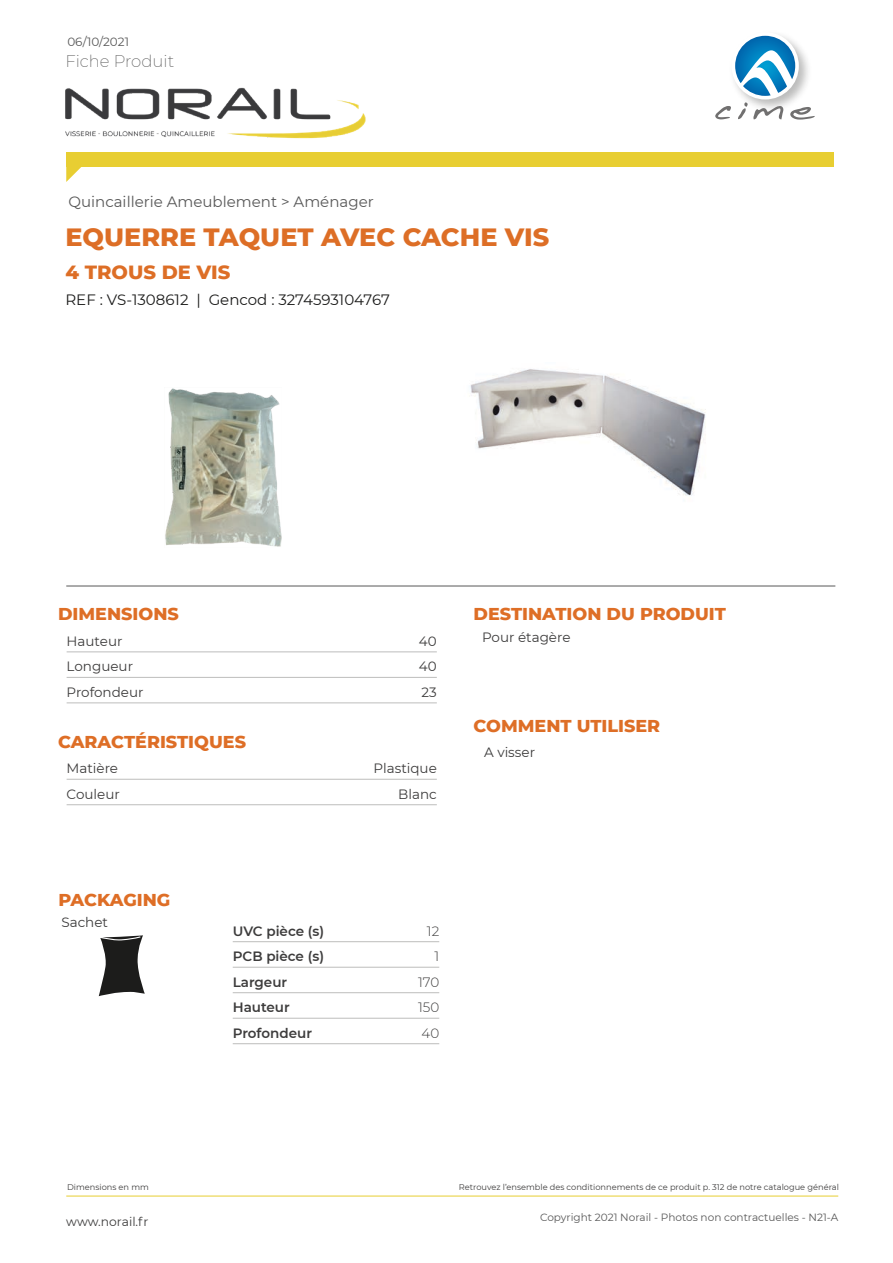
<style>
.page{position:relative;width:893px;height:1263px;background:#fff}
.page>*{position:absolute;margin:0;border:0;box-sizing:border-box;transform-origin:0 0}
.t1{font:800 25.5px "Montserrat";color:#dd6e26}
.t2{font:800 19.5px "Montserrat";color:#dd6e26}
.t3{font:800 17.55px "Montserrat";color:#de6e26}
.t4{font:200 16.5px "Montserrat";color:#585858}
.t5{font:15px "Montserrat";color:#1c1c1b}
.t6{font:15px "Montserrat";color:#585858}
.t7{font:13.5px "Montserrat";color:#3d3c3c}
.t8{font:600 13.5px "Montserrat";color:#3d3c3c}
.t9{font:300 13.5px "Montserrat";color:#3d3c3c}
.t10{font:12.3px "Montserrat";color:#3d3c3c}
.t11{font:12px "Montserrat";color:#585858}
.t12{font:10.5px "Montserrat";color:#585858}
.t13{font:8.25px "Montserrat";color:#3d3c3c}
</style>
<div class="page">
<div style="left:66px;top:152px;width:767px;height:15px;background:#e8ce32"></div>
<svg style="left:66px;top:167px;width:15px;height:15px"></svg>
<img style="left:65px;top:87px;width:301px;height:52px">
<hr style="left:66px;top:586px;width:769px;height:1px;background:#585858">
<hr style="left:66px;top:1196px;width:772px;height:1px;background:#e8ce32">
<img style="left:733px;top:35px;width:75px;height:77px">
<div style="left:731px;top:32px;width:68px;height:67px;background:#fff;border-radius:50%"></div>
<svg style="left:735px;top:36px;width:60px;height:60px"></svg>
<svg style="left:715px;top:106px;width:16px;height:13px"></svg>
<svg style="left:738px;top:102px;width:45px;height:17px"></svg>
<svg style="left:790px;top:107px;width:25px;height:13px"></svg>
<hr style="left:67px;top:651px;width:370px;height:1px;background:#bdbdbc">
<hr style="left:67px;top:677px;width:370px;height:1px;background:#bdbdbc">
<hr style="left:67px;top:702px;width:370px;height:1px;background:#bdbdbc">
<hr style="left:67px;top:779px;width:370px;height:1px;background:#bdbdbc">
<hr style="left:67px;top:804px;width:370px;height:1px;background:#bdbdbc">
<hr style="left:233px;top:941px;width:206px;height:1px;background:#bdbdbc">
<hr style="left:233px;top:967px;width:206px;height:1px;background:#bdbdbc">
<hr style="left:233px;top:992px;width:206px;height:1px;background:#bdbdbc">
<hr style="left:233px;top:1018px;width:206px;height:1px;background:#bdbdbc">
<hr style="left:233px;top:1043px;width:206px;height:1px;background:#bdbdbc">
<svg style="left:99px;top:935px;width:46px;height:61px"></svg>
<img style="left:470px;top:369px;width:236px;height:127px">
<img style="left:165px;top:388px;width:117px;height:159px">
<h3 class="t11" style="left:67px;top:33px;width:63px">06/10/2021</h3>
<h3 class="t4" style="left:65px;top:50px;width:110px">Fiche Produit</h3>
<p class="t6" style="left:68px;top:192px;width:307px">Quincaillerie Ameublement &gt; Aménager</p>
<p class="t1" style="left:65px;top:219px;width:485px">EQUERRE TAQUET AVEC CACHE VIS</p>
<p class="t2" style="left:65px;top:258px;width:167px">4 TROUS DE VIS</p>
<p class="t5" style="left:65px;top:289px;width:326px">REF : VS-1308612 | Gencod : 3274593104767</p>
<p class="t3" style="left:58px;top:601px;width:122px">DIMENSIONS</p>
<p class="t7" style="left:67px;top:632px;width:57px">Hauteur</p>
<p class="t7" style="left:419px;top:632px;width:19px">40</p>
<p class="t7" style="left:67px;top:657px;width:68px">Longueur</p>
<p class="t7" style="left:419px;top:657px;width:19px">40</p>
<p class="t7" style="left:67px;top:683px;width:78px">Profondeur</p>
<p class="t7" style="left:422px;top:683px;width:17px">23</p>
<p class="t3" style="left:58px;top:729px;width:189px">CARACTÉRISTIQUES</p>
<p class="t7" style="left:67px;top:759px;width:53px">Matière</p>
<p class="t7" style="left:373px;top:759px;width:65px">Plastique</p>
<p class="t7" style="left:67px;top:785px;width:55px">Couleur</p>
<p class="t7" style="left:398px;top:785px;width:40px">Blanc</p>
<p class="t3" style="left:474px;top:601px;width:254px">DESTINATION DU PRODUIT</p>
<p class="t7" style="left:482px;top:628px;width:90px">Pour étagère</p>
<p class="t3" style="left:474px;top:712px;width:188px">COMMENT UTILISER</p>
<p class="t7" style="left:484px;top:743px;width:52px">A visser</p>
<p class="t3" style="left:58px;top:887px;width:114px">PACKAGING</p>
<p class="t7" style="left:61px;top:913px;width:48px">Sachet</p>
<p class="t8" style="left:233px;top:921px;width:93px">UVC pièce (s)</p>
<p class="t9" style="left:427px;top:922px;width:14px">12</p>
<p class="t8" style="left:233px;top:947px;width:93px">PCB pièce (s)</p>
<p class="t9" style="left:434px;top:947px;width:6px">1</p>
<p class="t8" style="left:233px;top:972px;width:56px">Largeur</p>
<p class="t9" style="left:418px;top:973px;width:23px">170</p>
<p class="t8" style="left:233px;top:998px;width:59px">Hauteur</p>
<p class="t9" style="left:418px;top:998px;width:23px">150</p>
<p class="t8" style="left:233px;top:1023px;width:81px">Profondeur</p>
<p class="t9" style="left:422px;top:1024px;width:19px">40</p>
<p class="t13" style="left:67px;top:1182px;width:83px">Dimensions en mm</p>
<p class="t13" style="left:459px;top:1182px;width:382px">Retrouvez l’ensemble des conditionnements de ce produit p. 312 de notre catalogue général</p>
<h3 class="t10" style="left:66px;top:1213px;width:84px">www.norail.fr</h3>
<p class="t12" style="left:540px;top:1209px;width:300px">Copyright 2021 Norail - Photos non contractuelles - N21-A</p>
</div>
